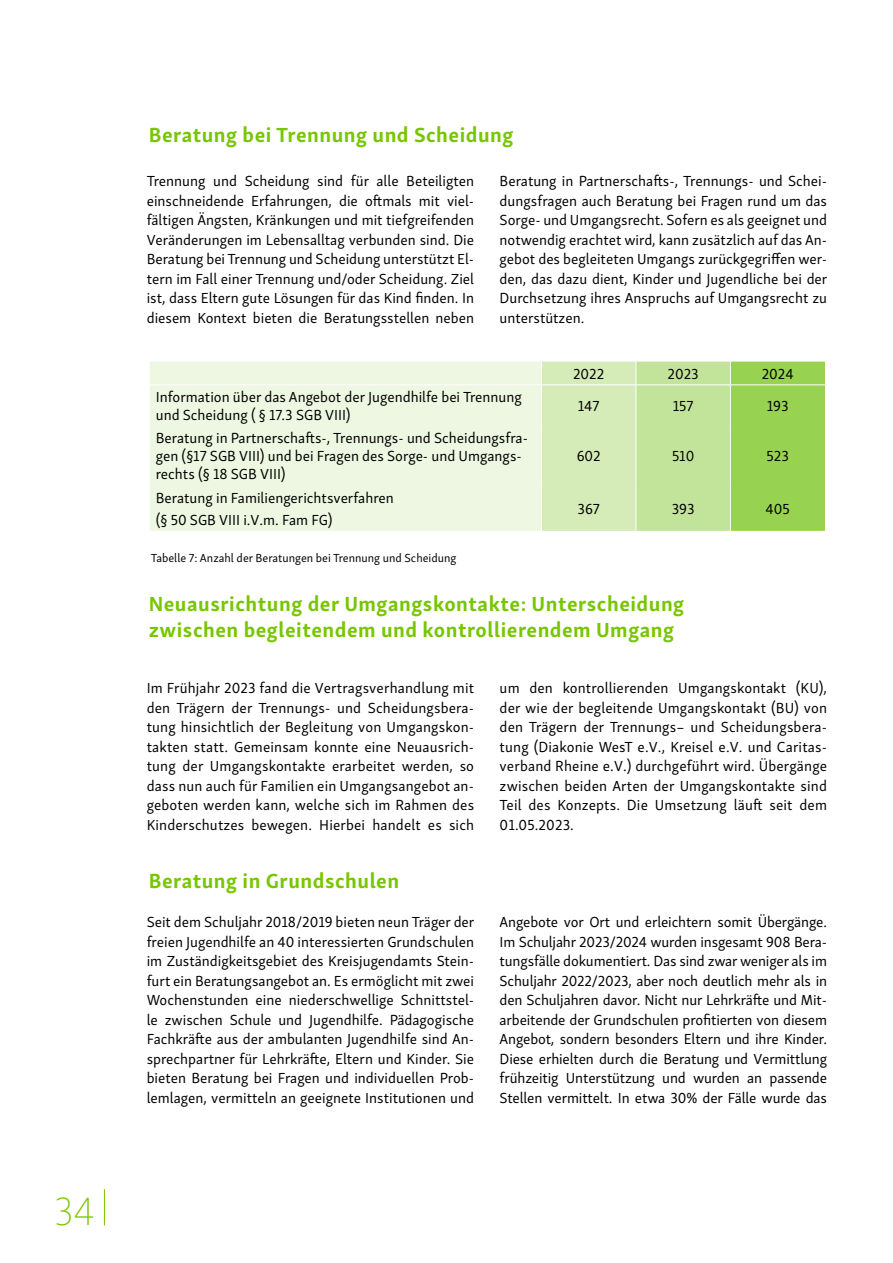
<style>
.page{position:relative;width:893px;height:1263px;background:#fff}
.page>*{position:absolute;margin:0;border:0;box-sizing:border-box;transform-origin:0 0}
.t1{font:100 40.65px "Skolar Sans Latn";color:#78c600}
.t2{font:700 21px/25.2px "Skolar Sans Latn";letter-spacing:.025em;color:#77c600}
.t3{font:15px/19.5px "Skolar Sans Latn";color:#000;text-align:justify}
.t4{font:12px "Skolar Sans Latn";color:#000}
</style>
<div class="page">
<hr style="left:104px;top:1189px;width:1px;height:36px;background:#78c600">
<div style="left:150px;top:362px;width:391px;height:169px;background:#eef7e1"></div>
<svg style="left:542px;top:362px;width:283px;height:169px;background:#bae08c"></svg>
<hr style="left:150px;top:384px;width:391px;height:1px;background:#fff">
<hr style="left:541px;top:384px;width:95px;height:1px;background:#fff">
<hr style="left:636px;top:384px;width:94px;height:1px;background:#fff">
<hr style="left:636px;top:385px;width:1px;height:41px;background:#fff">
<hr style="left:730px;top:384px;width:95px;height:1px;background:#fff">
<hr style="left:730px;top:385px;width:1px;height:41px;background:#fff">
<hr style="left:636px;top:426px;width:1px;height:59px;background:#fff">
<hr style="left:730px;top:426px;width:1px;height:59px;background:#fff">
<hr style="left:636px;top:485px;width:1px;height:46px;background:#fff">
<hr style="left:730px;top:485px;width:1px;height:46px;background:#fff">
<h1 class="t1" style="left:54px;top:1183px;width:43px">34</h1>
<h2 class="t2" style="left:149px;top:120px;width:366px">Beratung bei Trennung und Scheidung</h2>
<p class="t3" style="left:147px;top:170px;width:329px">Trennung und Scheidung sind für alle Beteiligten einschneidende Erfahrungen, die oftmals mit viel&shy;fältigen Ängsten, Kränkungen und mit tiefgreifenden Veränderungen im Lebensalltag verbunden sind. Die Beratung bei Trennung und Scheidung unterstützt El&shy;tern im Fall einer Trennung und/oder Scheidung. Ziel ist, dass Eltern gute Lösungen für das Kind finden. In diesem Kontext bieten die Beratungsstellen neben</p>
<p class="t3" style="left:500px;top:170px;width:329px">Beratung in Partnerschafts-, Trennungs- und Schei&shy;dungsfragen auch Beratung bei Fragen rund um das Sorge- und Umgangsrecht. Sofern es als geeignet und notwendig erachtet wird, kann zusätzlich auf das An&shy;gebot des begleiteten Umgangs zurückgegriffen wer&shy;den, das dazu dient, Kinder und Jugendliche bei der Durchsetzung ihres Anspruchs auf Umgangsrecht zu unterstützen.</p>
<p class="t3" style="left:573px;top:363px;width:33px">2022</p>
<p class="t3" style="left:668px;top:363px;width:33px">2023</p>
<p class="t3" style="left:762px;top:363px;width:33px">2024</p>
<p class="t3" style="left:156px;top:387px;width:368px;line-height:18px">Information über das Angebot der Jugendhilfe bei Trennung und Scheidung ( § 17.3 SGB VIII)</p>
<p class="t3" style="left:578px;top:395px;width:23px">147</p>
<p class="t3" style="left:673px;top:395px;width:22px">157</p>
<p class="t3" style="left:767px;top:395px;width:23px">193</p>
<p class="t3" style="left:156px;top:428px;width:374px;line-height:18px;text-align:left">Beratung in Partnerschafts-, Trennungs- und Scheidungsfra&shy;gen (§17 SGB VIII) und bei Fragen des Sorge- und Umgangs&shy;rechts (§ 18 SGB VIII)</p>
<p class="t3" style="left:577px;top:445px;width:26px">602</p>
<p class="t3" style="left:672px;top:445px;width:24px">510</p>
<p class="t3" style="left:767px;top:445px;width:24px">523</p>
<p class="t3" style="left:156px;top:485px;width:240px;line-height:22.2px">Beratung in Familiengerichtsverfahren (§ 50 SGB VIII i.V.m. Fam FG)</p>
<p class="t4" style="left:151px;top:548px;width:307px">Tabelle 7: Anzahl der Beratungen bei Trennung und Scheidung</p>
<p class="t3" style="left:577px;top:498px;width:24px">367</p>
<p class="t3" style="left:672px;top:498px;width:24px">393</p>
<p class="t3" style="left:765px;top:498px;width:26px">405</p>
<h2 class="t2" style="left:149px;top:590px;width:537px">Neuausrichtung der Umgangskontakte: Unterscheidung zwischen begleitendem und kontrollierendem Umgang</h2>
<p class="t3" style="left:147px;top:677px;width:329px">Im Frühjahr 2023 fand die Vertragsverhandlung mit den Trägern der Trennungs- und Scheidungsbera&shy;tung hinsichtlich der Begleitung von Umgangskon&shy;takten statt. Gemeinsam konnte eine Neuausrich&shy;tung der Umgangskontakte erarbeitet werden, so dass nun auch für Familien ein Umgangsangebot an&shy;geboten werden kann, welche sich im Rahmen des Kinderschutzes bewegen. Hierbei handelt es sich</p>
<h2 class="t2" style="left:149px;top:866px;width:252px">Beratung in Grundschulen</h2>
<p class="t3" style="left:147px;top:911px;width:329px">Seit dem Schuljahr 2018/2019 bieten neun Träger der freien Jugendhilfe an 40 interessierten Grundschulen im Zuständigkeitsgebiet des Kreisjugendamts Stein&shy;furt ein Beratungsangebot an. Es ermöglicht mit zwei Wochenstunden eine niederschwellige Schnittstel&shy;le zwischen Schule und Jugendhilfe. Pädagogische Fachkräfte aus der ambulanten Jugendhilfe sind An&shy;sprechpartner für Lehrkräfte, Eltern und Kinder. Sie bieten Beratung bei Fragen und individuellen Prob&shy;lemlagen, vermitteln an geeignete Institutionen und</p>
<p class="t3" style="left:500px;top:677px;width:329px">um den kontrollierenden Umgangskontakt (KU), der wie der begleitende Umgangskontakt (BU) von den Trägern der Trennungs– und Scheidungsbera&shy;tung (Diakonie WesT e.V., Kreisel e.V. und Caritas&shy;verband Rheine e.V.) durchgeführt wird. Übergänge zwischen beiden Arten der Umgangskontakte sind Teil des Konzepts. Die Umsetzung läuft seit dem 01.05.2023.</p>
<p class="t3" style="left:500px;top:911px;width:329px">Angebote vor Ort und erleichtern somit Übergänge.<br>Im Schuljahr 2023/2024 wurden insgesamt 908 Bera&shy;tungsfälle dokumentiert. Das sind zwar weniger als im Schuljahr 2022/2023, aber noch deutlich mehr als in den Schuljahren davor. Nicht nur Lehrkräfte und Mit&shy;arbeitende der Grundschulen profitierten von diesem Angebot, sondern besonders Eltern und ihre Kinder.<br>Diese erhielten durch die Beratung und Vermittlung frühzeitig Unterstützung und wurden an passende Stellen vermittelt. In etwa 30% der Fälle wurde das</p>
</div>
